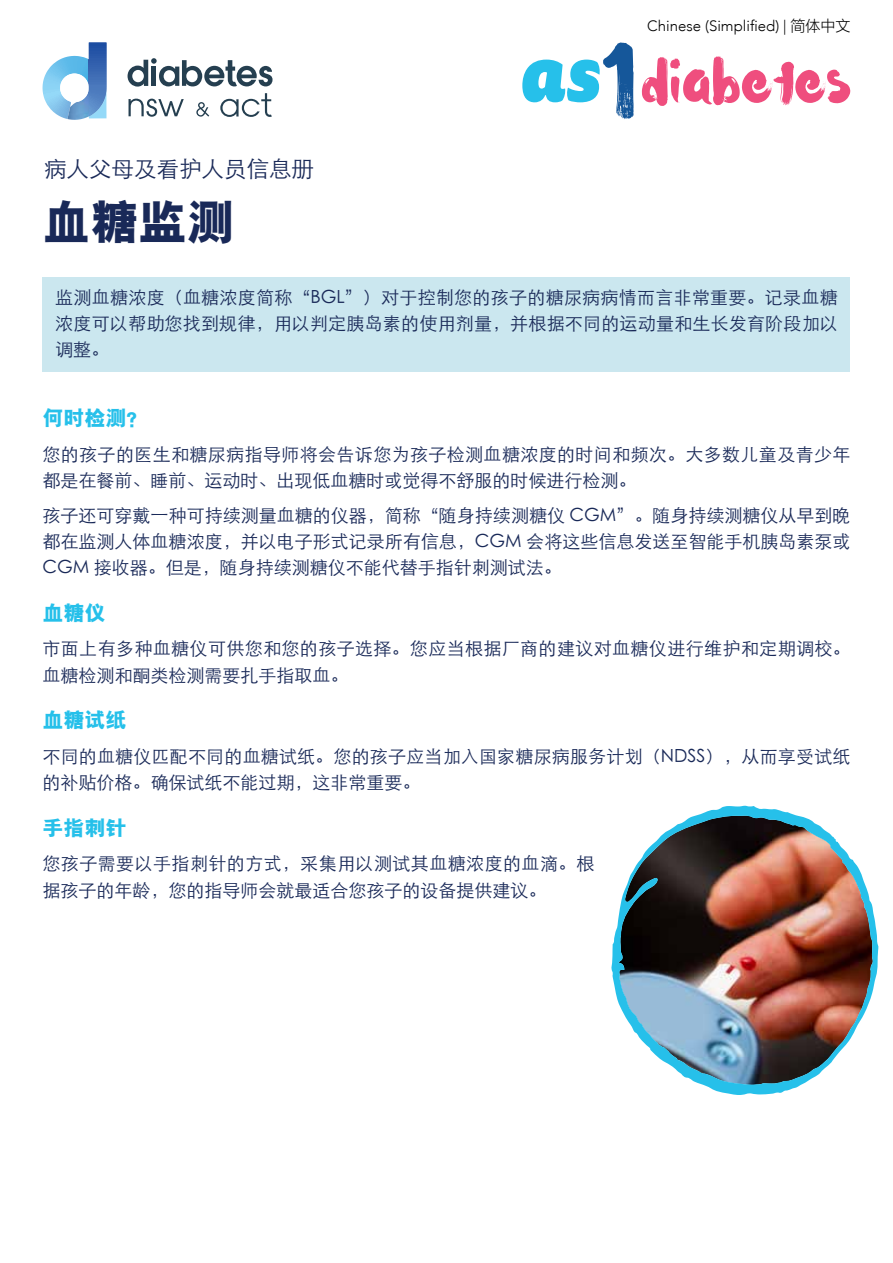
<style>
.page{position:relative;width:893px;height:1263px;background:#fff}
.page>*{position:absolute;margin:0;border:0;box-sizing:border-box;transform-origin:0 0}
.t1{font:800 48px "ST Heiti SC";color:#192958}
.t2{font:300 22.5px "ST Heiti SC";color:#192958}
.t3{font:800 21px "ST Heiti SC";color:#26c0ea}
.t4{font:300 18px/26.2px "ST Heiti SC";letter-spacing:.01em;color:#192958}
.t5{font:300 15px "Avenir";color:#000}
.s1{font-family:"Microsoft Ya Hei UI Light";font-weight:400}
</style>
<div class="page">
<svg style="left:128px;top:58px;width:145px;height:29px"></svg>
<img style="left:69px;top:119px;width:12px;height:1px">
<svg style="left:43px;top:43px;width:63px;height:76px"></svg>
<svg style="left:220px;top:93px;width:52px;height:24px"></svg>
<svg style="left:129px;top:99px;width:55px;height:18px"></svg>
<svg style="left:196px;top:102px;width:13px;height:15px"></svg>
<svg style="left:522px;top:42px;width:112px;height:77px"></svg>
<svg style="left:642px;top:56px;width:208px;height:50px"></svg>
<div style="left:43px;top:277px;width:807px;height:95px;background:#cbe7ef"></div>
<img style="left:611px;top:806px;width:268px;height:289px">
<p class="t2" style="left:44px;top:149px;width:271px">病人父母及看护人员信息册</p>
<h1 class="t1" style="left:43px;top:197px;width:194px">血糖监测</h1>
<p class="t5" style="left:647px;top:17px;width:205px">Chinese (Simplified) | <span class="s1">简体中文</span></p>
<p class="t4" style="left:55px;top:282px;width:784px;text-align:justify">监测血糖浓度（血糖浓度简称“BGL”）对于控制您的孩子的糖尿病病情而言非常重要。记录血糖浓度可以帮助您找到规律，用以判定胰岛素的使用剂量，并根据不同的运动量和生长发育阶段加以调整。</p>
<p class="t3" style="left:43px;top:407px;width:106px">何时检测？</p>
<p class="t4" style="left:43px;top:439px;width:809px">您的孩子的医生和糖尿病指导师将会告诉您为孩子检测血糖浓度的时间和频次。大多数儿童及青少年都是在餐前、睡前、运动时、出现低血糖时或觉得不舒服的时候进行检测。</p>
<p class="t4" style="left:43px;top:500px;width:810px;text-align:justify">孩子还可穿戴一种可持续测量血糖的仪器，简称“随身持续测糖仪 CGM”。随身持续测糖仪从早到晚都在监测人体血糖浓度，并以电子形式记录所有信息，CGM 会将这些信息发送至智能手机胰岛素泵或CGM 接收器。但是，随身持续测糖仪不能代替手指针刺测试法。</p>
<p class="t3" style="left:43px;top:602px;width:64px">血糖仪</p>
<p class="t4" style="left:43px;top:634px;width:809px">市面上有多种血糖仪可供您和您的孩子选择。您应当根据厂商的建议对血糖仪进行维护和定期调校。血糖检测和酮类检测需要扎手指取血。</p>
<p class="t3" style="left:43px;top:709px;width:85px">血糖试纸</p>
<p class="t4" style="left:43px;top:741px;width:809px">不同的血糖仪匹配不同的血糖试纸。您的孩子应当加入国家糖尿病服务计划（NDSS），从而享受试纸的补贴价格。确保试纸不能过期，这非常重要。</p>
<p class="t3" style="left:43px;top:817px;width:85px">手指刺针</p>
<p class="t4" style="left:43px;top:849px;width:553px">您孩子需要以手指刺针的方式，采集用以测试其血糖浓度的血滴。根据孩子的年龄，您的指导师会就最适合您孩子的设备提供建议。</p>
</div>
